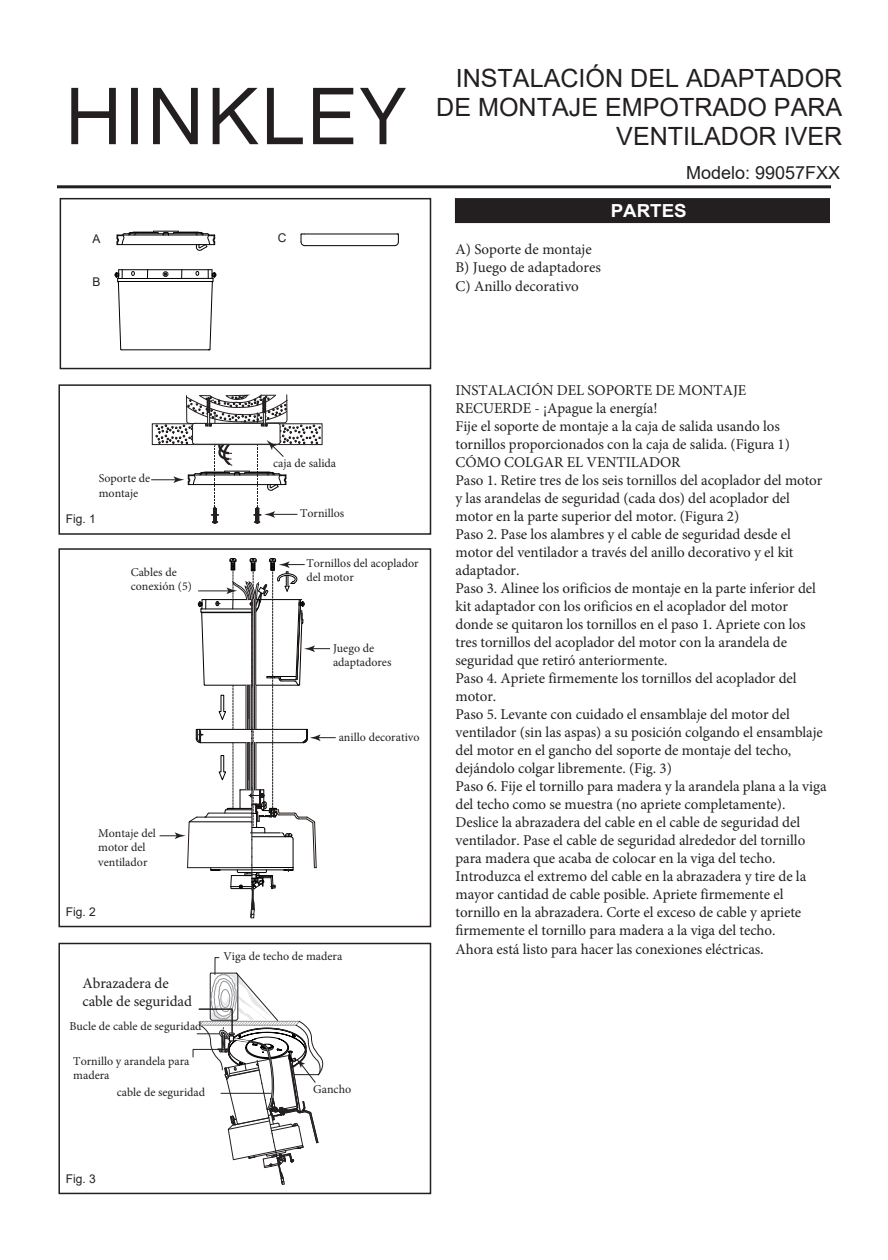
<style>
.page{position:relative;width:888px;height:1260px;background:#fff}
.page>*{position:absolute;margin:0;border:0;box-sizing:border-box;transform-origin:0 0}
.t1{font:25.05px/29.2px "Arial";color:#231f20;text-align:right}
.t2{font:18px "Arial";color:#231f20}
.t3{font:700 18px "Arial";color:#fff;scale:1.04 1}
.t4{font:15px/18px "Minion Pro";letter-spacing:-.005em;color:#231f20}
.t5{font:15px/18px "Minion Pro";letter-spacing:-.005em;color:#221e1f}
.t6{font:12px/14.4px "Minion Pro";color:#231f20}
.t7{font:12px "Arial";color:#231f20}
.s1{font-family:"Chalet London Nineteen Sixty"}
</style>
<div class="page">
<hr style="left:57px;top:185px;width:774px;height:3px;background:#231f20">
<div style="left:58px;top:548px;width:373px;height:379px;border:2px solid #231f20"></div>
<div style="left:58px;top:384px;width:373px;height:151px;border:2px solid #231f20"></div>
<svg style="left:71px;top:88px;width:335px;height:56px"></svg>
<div style="left:58px;top:943px;width:373px;height:251px;border:2px solid #231f20"></div>
<svg style="left:192px;top:957px;width:132px;height:228px"></svg>
<div style="left:455px;top:198px;width:375px;height:25px;background:#231f20;border:1px solid #231f20"></div>
<div style="left:60px;top:198px;width:371px;height:171px;border:2px solid #231f20"></div>
<hr style="left:119px;top:269px;width:93px;height:1px;background:#030303">
<svg style="left:394px;top:233px;width:5px;height:13px"></svg>
<svg style="left:300px;top:233px;width:6px;height:13px"></svg>
<hr style="left:304px;top:234px;width:93px;height:1px;background:#030303">
<hr style="left:305px;top:245px;width:90px;height:1px;background:#030303">
<hr style="left:221px;top:1093px;width:50px;height:1px;background:#252122">
<svg style="left:117px;top:230px;width:98px;height:21px"></svg>
<svg style="left:151px;top:394px;width:170px;height:130px"></svg>
<svg style="left:114px;top:270px;width:103px;height:81px"></svg>
<svg style="left:160px;top:558px;width:176px;height:361px"></svg>
<p class="t7" style="left:93px;top:231px;width:10px">A</p>
<p class="t7" style="left:93px;top:274px;width:10px">B</p>
<p class="t7" style="left:278px;top:229px;width:10px">C</p>
<h1 class="t1" style="left:436px;top:63px;width:408px">INSTALACIÓN DEL ADAPTADOR<br>DE MONTAJE EMPOTRADO PARA<br>VENTILADOR IVER</h1>
<p class="t2" style="left:686px;top:161px;width:156px">Modelo: 99057FXX</p>
<p class="t4" style="left:455px;top:239px;width:147px;line-height:18.5px">A) Soporte de montaje<br>B) Juego de adaptadores<br>C) Anillo decorativo</p>
<p class="t3" style="left:611px;top:198px;width:75px">PARTES</p>
<p class="t6" style="left:99px;top:470px;width:53px;line-height:15.1px">Soporte de montaje</p>
<p class="t7" style="left:66px;top:511px;width:32px">Fig. 1</p>
<p class="t6" style="left:131px;top:565px;width:63px">Cables de conexión (5)</p>
<p class="t6" style="left:273px;top:455px;width:65px">caja de salida</p>
<p class="t6" style="left:300px;top:506px;width:46px">Tornillos</p>
<p class="t6" style="left:306px;top:556px;width:114px">Tornillos del acoplador del motor</p>
<p class="t6" style="left:333px;top:640px;width:60px">Juego de adaptadores</p>
<p class="t6" style="left:339px;top:729px;width:82px">anillo decorativo</p>
<p class="t6" style="left:98px;top:825px;width:59px">Montaje del motor del ventilador</p>
<p class="t7" style="left:66px;top:903px;width:32px">Fig. 2</p>
<p class="t5" style="left:83px;top:974px;width:111px">Abrazadera de cable de seguridad</p>
<p class="t6" style="left:70px;top:1019px;width:134px">Bucle de cable de seguridad</p>
<p class="t6" style="left:73px;top:1053px;width:118px">Tornillo y arandela para madera</p>
<p class="t6" style="left:117px;top:1084px;width:90px">cable de seguridad</p>
<p class="t6" style="left:223px;top:948px;width:120px">Viga de techo de madera</p>
<p class="t6" style="left:313px;top:1081px;width:40px">Gancho</p>
<p class="t7" style="left:66px;top:1171px;width:32px">Fig. 3</p>
<p class="t4" style="left:456px;top:381px;width:373px">INSTALACIÓN DEL SOPORTE DE MONTAJE<br>RECUERDE - ¡Apague la energía!<br>Fije el soporte de montaje a la caja de salida usando los tornillos proporcionados con la caja de salida. (Figura 1)<br>CÓMO COLGAR EL VENTILADOR<br>Paso 1. Retire tres de los seis tornillos del acoplador del motor y las arandelas de seguridad (cada dos) del acoplador del motor en la parte superior del motor. (Figura 2)<br>Paso 2. Pase los alambres y el cable de seguridad desde el motor del ventilador a través del anillo decorativo y el kit adaptador.<br>Paso 3. Alinee los orificios de montaje en la parte inferior del kit adaptador con los orificios en el acoplador del motor donde se quitaron los tornillos en el paso 1. Apriete con los tres tornillos del acoplador del motor con la arandela de seguridad que retiró anteriormente.<br>Paso 4. Apriete firmemente los tornillos del acoplador del motor.<br>Paso 5. Levante con cuidado el ensamblaje del motor del ventilador (sin las aspas) a su posición colgando el ensamblaje del motor en el gancho del soporte de montaje del techo, dejándolo colgar libremente. (Fig. 3)<br>Paso 6. Fije el tornillo para madera y la arandela plana a la viga del techo como se muestra (no apriete completamente).<br>Deslice la abrazadera del cable en el cable de seguridad del ventilador. Pase el cable de seguridad alrededor del tornillo para madera que acaba de colocar en la viga del techo.<br>Introduzca el extremo del cable en la abrazadera y tire de la mayor cantidad de cable posible. Apriete firmemente el tornillo en la abrazadera. Corte el exceso de cable y apriete firmemente el tornillo para madera a la viga del techo.<br>Ahora está listo para hacer las conexiones eléctricas<span class="s1">.</span></p>
</div>
